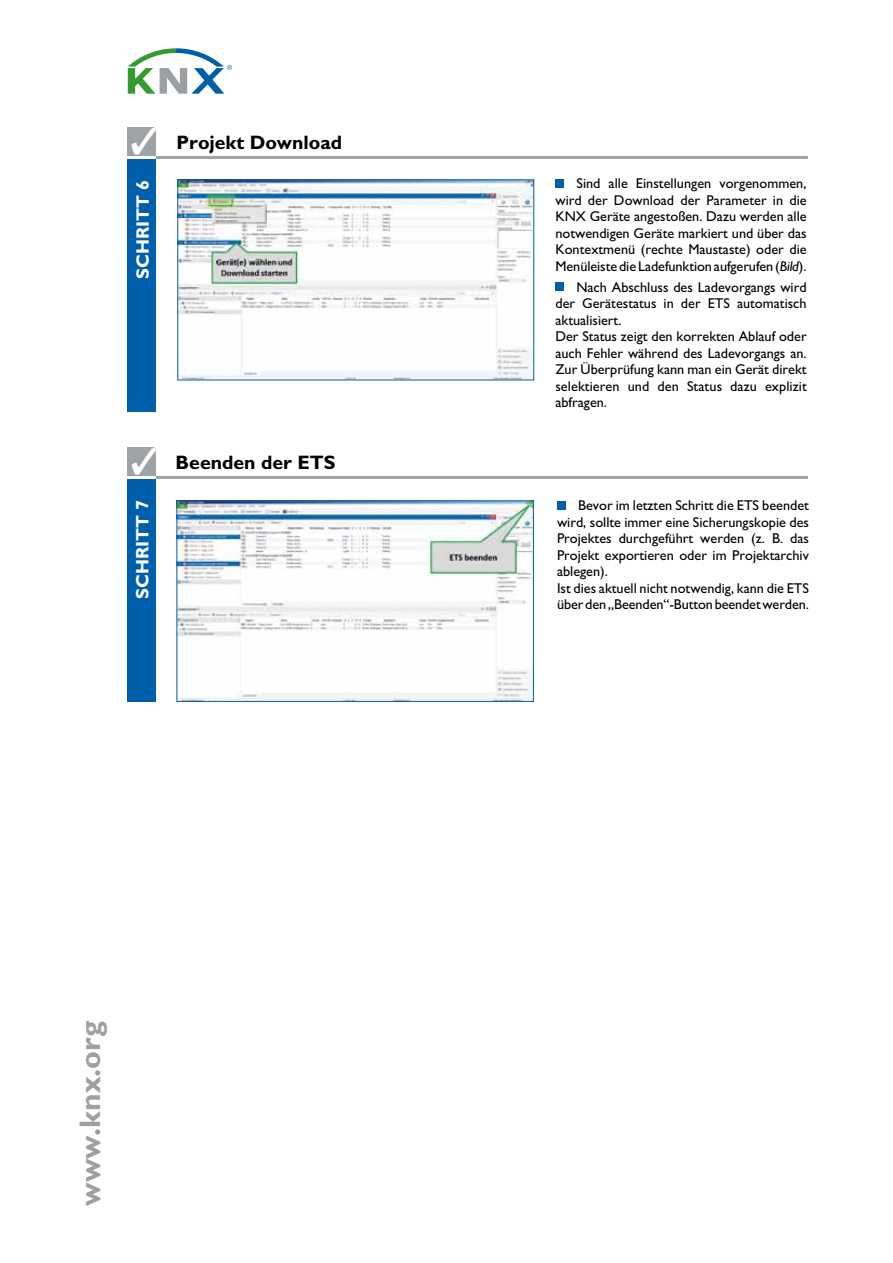
<style>
.page{position:relative;width:893px;height:1263px;background:#fff}
.page>*{position:absolute;margin:0;border:0;box-sizing:border-box;transform-origin:0 0}
.t1{font:700 30px "M Gill Sans";color:#9ca0a3}
.t2{font:700 19.5px "M Gill Sans";color:#000}
.t3{font:700 18px "M Gill Sans";color:#fff}
.t4{font:14.25px/16.5px "M Gill Sans";color:#000}
.s1{font-style:italic}
</style>
<div class="page">
<svg style="left:128px;top:48px;width:104px;height:46px"></svg>
<div style="left:555px;top:179px;width:9px;height:8px;background:#005faa"></div>
<div style="left:555px;top:282px;width:9px;height:9px;background:#005faa"></div>
<div style="left:557px;top:501px;width:8px;height:8px;background:#005faa"></div>
<hr style="left:156px;top:156px;width:652px;height:3px;background:#9fa3a5">
<div style="left:128px;top:128px;width:28px;height:28px;background:#9fa3a5"></div>
<hr style="left:156px;top:476px;width:652px;height:3px;background:#9fa3a5">
<div style="left:127px;top:448px;width:29px;height:28px;background:#9fa3a5"></div>
<img style="left:179px;top:181px;width:353px;height:197px">
<div style="left:177px;top:179px;width:357px;height:201px;border:1px solid #005faa"></div>
<img style="left:179px;top:502px;width:353px;height:198px">
<div style="left:177px;top:500px;width:357px;height:202px;border:1px solid #005faa"></div>
<div style="left:128px;top:159px;width:28px;height:252px;background:#005faa"></div>
<div style="left:127px;top:479px;width:29px;height:223px;background:#005faa"></div>
<svg style="left:132px;top:127px;width:24px;height:1px"></svg>
<svg style="left:132px;top:447px;width:24px;height:1px"></svg>
<p class="t3" style="left:133px;top:279px;width:100px;rotate:-90deg">SCHRITT 6</p>
<h2 class="t2" style="left:176px;top:132px;width:167px">Projekt Download</h2>
<p class="t3" style="left:132px;top:599px;width:100px;rotate:-90deg">SCHRITT 7</p>
<h2 class="t2" style="left:176px;top:451px;width:161px">Beenden der ETS</h2>
<h1 class="t1" style="left:73px;top:1206px;width:186px;rotate:-90deg">www.knx.org</h1>
<p class="t4" style="left:555px;top:175px;width:253px;text-align:justify;text-indent:21px">Sind alle Einstellungen vorgenommen, wird der Download der Parameter in die KNX Geräte angestoßen. Dazu werden alle notwendigen Geräte markiert und über das Kontextmenü (rechte Maustaste) oder die Menüleiste die Ladefunktion aufgerufen (<span class="s1">Bild</span>).</p>
<p class="t4" style="left:555px;top:279px;width:253px;text-indent:21px">Nach Abschluss des Ladevorgangs wird der Gerätestatus in der ETS automatisch aktualisiert.<br>Der Status zeigt den korrekten Ablauf oder auch Fehler während des Ladevorgangs an.<br>Zur Überprüfung kann man ein Gerät direkt selektieren und den Status dazu explizit abfragen.</p>
<p class="t4" style="left:557px;top:497px;width:253px;text-indent:21px">Bevor im letzten Schritt die ETS beendet wird, sollte immer eine Sicherungskopie des Projektes durchgeführt werden (z. B. das Projekt exportieren oder im Projektarchiv ablegen).<br>Ist dies aktuell nicht notwendig, kann die ETS über den „Beenden“-Button beendet werden.</p>
</div>
